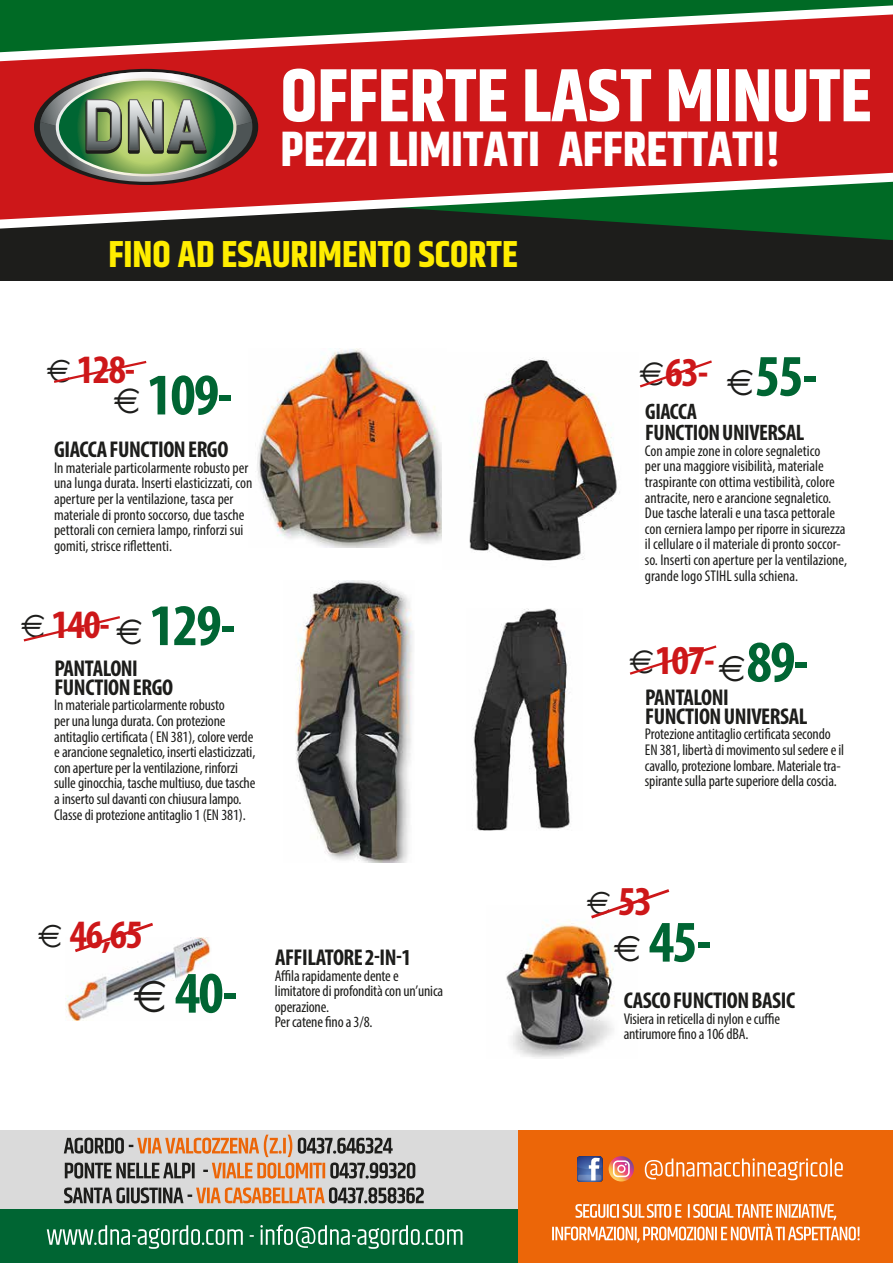
<style>
.page{position:relative;width:893px;height:1263px;background:#fff}
.page>*{position:absolute;margin:0;border:0;box-sizing:border-box;transform-origin:0 0}
.t1{font:700 75px "Khand";color:#fff}
.t2{font:700 condensed 59.4px "Myriad Pro";letter-spacing:-.03em;color:#006533}
.t3{font:700 49.5px "Khand";color:#fff}
.t4{font:44.7px "Euro Collection";color:#1d1d1b}
.t5{font:700 condensed 41.25px "Myriad Pro";letter-spacing:-.03em;color:#cd1719}
.t6{font:700 condensed 40.5px "Myriad Pro";letter-spacing:-.03em;color:#cd1719}
.t7{font:700 37.5px "Khand";color:#ffed00}
.t8{font:33px "Euro Collection";color:#1d1d1b}
.t9{font:700 condensed 22.95px/19px "Myriad Pro";letter-spacing:-.02em;color:#1d1d1b}
.t10{font:700 condensed 22.5px/21px "Myriad Pro";letter-spacing:-.02em;color:#1d1d1b}
.t11{font:condensed 15.6px/15.6px "Myriad Pro";letter-spacing:-.01em;color:#1d1d1b}
.s1{font-family:"Euro Collection";font-weight:400;font-stretch:normal;font-size:32.4px;color:#1d1d1b}
.s2{font-family:"Euro Collection";font-weight:400;font-stretch:normal;font-size:35.55px;color:#1d1d1b}
.s3{font-size:59.4px;color:#006533}
.s4{font-family:"Euro Collection";font-weight:400;font-stretch:normal;font-size:36.3px;color:#1d1d1b}
.s5{font-family:"Euro Collection";font-weight:400;font-stretch:normal;font-size:33px;color:#1d1d1b}
</style>
<div class="page">
<img style="left:257px;top:349px;width:185px;height:198px">
<svg style="left:54px;top:360px;width:93px;height:23px"></svg>
<img style="left:295px;top:580px;width:118px;height:282px">
<svg style="left:23px;top:616px;width:97px;height:26px"></svg>
<img style="left:473px;top:608px;width:97px;height:223px">
<svg style="left:629px;top:645px;width:88px;height:30px"></svg>
<img style="left:469px;top:357px;width:151px;height:204px">
<svg style="left:639px;top:360px;width:73px;height:28px"></svg>
<div style="left:0;top:0;width:893px;height:281px;background:#1d1d1b"></div>
<svg style="left:0;top:0;width:893px;height:237px;background:#973e30"></svg>
<svg style="left:34px;top:69px;width:224px;height:116px;background:#87735b"></svg>
<div style="left:0;top:1209px;width:652px;height:54px;background:#006533"></div>
<div style="left:0;top:1130px;width:893px;height:79px;background:#dadada"></div>
<svg style="left:64px;top:1187px;width:360px;height:16px"></svg>
<svg style="left:64px;top:1134px;width:351px;height:44px"></svg>
<svg style="left:47px;top:1225px;width:415px;height:24px"></svg>
<div style="left:519px;top:1130px;width:374px;height:133px;background:#ec6608"></div>
<svg style="left:552px;top:1204px;width:308px;height:39px"></svg>
<svg style="left:645px;top:1158px;width:198px;height:22px"></svg>
<svg style="left:577px;top:1156px;width:25px;height:25px"></svg>
<svg style="left:578px;top:1175px;width:23px;height:5px"></svg>
<svg style="left:609px;top:1156px;width:25px;height:25px"></svg>
<svg style="left:613px;top:1160px;width:17px;height:17px"></svg>
<img style="left:65px;top:938px;width:146px;height:82px">
<svg style="left:72px;top:923px;width:84px;height:31px"></svg>
<img style="left:506px;top:920px;width:109px;height:138px">
<svg style="left:588px;top:889px;width:82px;height:32px"></svg>
<h1 class="t1" style="left:281px;top:43px;width:593px">OFFERTE LAST MINUTE</h1>
<h3 class="t3" style="left:281px;top:114px;width:502px">PEZZI LIMITATI AFFRETTATI!</h3>
<h3 class="t7" style="left:108px;top:228px;width:411px">FINO AD ESAURIMENTO SCORTE</h3>
<h3 class="t6" style="left:47px;top:344px;width:90px"><span class="s1">E</span> 128-</h3>
<h2 class="t2" style="left:114px;top:358px;width:120px"><span class="s2">E</span> 109-</h2>
<h3 class="t9" style="left:54px;top:439px;width:176px">GIACCA FUNCTION ERGO</h3>
<p class="t11" style="left:54px;top:460px;width:200px">In materiale particolarmente robusto per una lunga durata. Inserti elasticizzati, con aperture per la ventilazione, tasca per materiale di pronto soccorso, due tasche pettorali con cerniera lampo, rinforzi sui gomiti, strisce riflettenti.</p>
<h3 class="t6" style="left:21px;top:600px;width:215px"><span class="s1">E</span> 140- <sub>E</sub> <span class="s3">129-</span></h3>
<h3 class="t9" style="left:54px;top:658px;width:120px">PANTALONI<br>FUNCTION ERGO</h3>
<p class="t11" style="left:54px;top:697px;width:203px">In materiale particolarmente robusto<br>per una lunga durata. Con protezione antitaglio certificata ( EN 381), colore verde e arancione segnaletico, inserti elasticizzati, con aperture per la ventilazione, rinforzi sulle ginocchia, tasche multiuso, due tasche a inserto sul davanti con chiusura lampo.<br>Classe di protezione antitaglio 1 (EN 381).</p>
<h3 class="t8" style="left:640px;top:356px;width:27px">E</h3>
<h2 class="t2" style="left:727px;top:339px;width:92px"><span class="s4">E</span>55-</h2>
<h3 class="t5" style="left:665px;top:347px;width:45px">63-</h3>
<h3 class="t10" style="left:645px;top:401px;width:161px">GIACCA<br>FUNCTION UNIVERSAL</h3>
<p class="t11" style="left:645px;top:443px;width:204px">Con ampie zone in colore segnaletico<br>per una maggiore visibilità, materiale traspirante con ottima vestibilità, colore antracite, nero e arancione segnaletico.<br>Due tasche laterali e una tasca pettorale con cerniera lampo per riporre in sicurezza il cellulare o il materiale di pronto soccor&shy;so. Inserti con aperture per la ventilazione, grande logo STIHL sulla schiena.</p>
<h3 class="t5" style="left:629px;top:634px;width:181px"><span class="s5">E</span>107-<sub>E</sub><span class="s3">89-</span></h3>
<h3 class="t9" style="left:645px;top:687px;width:164px">PANTALONI<br>FUNCTION UNIVERSAL</h3>
<p class="t11" style="left:645px;top:726px;width:201px">Protezione antitaglio certificata secondo EN 381, libertà di movimento sul sedere e il cavallo, protezione lombare. Materiale tra&shy;spirante sulla parte superiore della coscia.</p>
<h3 class="t5" style="left:587px;top:876px;width:67px"><span class="s1">E</span> 53</h3>
<h3 class="t6" style="left:38px;top:909px;width:106px"><span class="s1">E</span> 46,65</h3>
<h2 class="t2" style="left:614px;top:905px;width:99px"><span class="s4">E</span> 45-</h2>
<h3 class="t9" style="left:275px;top:947px;width:138px">AFFILATORE 2-IN-1</h3>
<p class="t11" style="left:275px;top:967px;width:170px">Affila rapidamente dente e limitatore di profondità con un’unica operazione.</p>
<h2 class="t2" style="left:175px;top:956px;width:64px">40-</h2>
<h3 class="t4" style="left:133px;top:971px;width:36px">E</h3>
<h3 class="t9" style="left:624px;top:990px;width:173px">CASCO FUNCTION BASIC</h3>
<p class="t11" style="left:624px;top:1010px;width:158px">Visiera in reticella di nylon e cuffie antirumore fino a 106 dBA.</p>
<p class="t11" style="left:275px;top:1014px;width:99px">Per catene fino a 3/8.</p>
</div>
